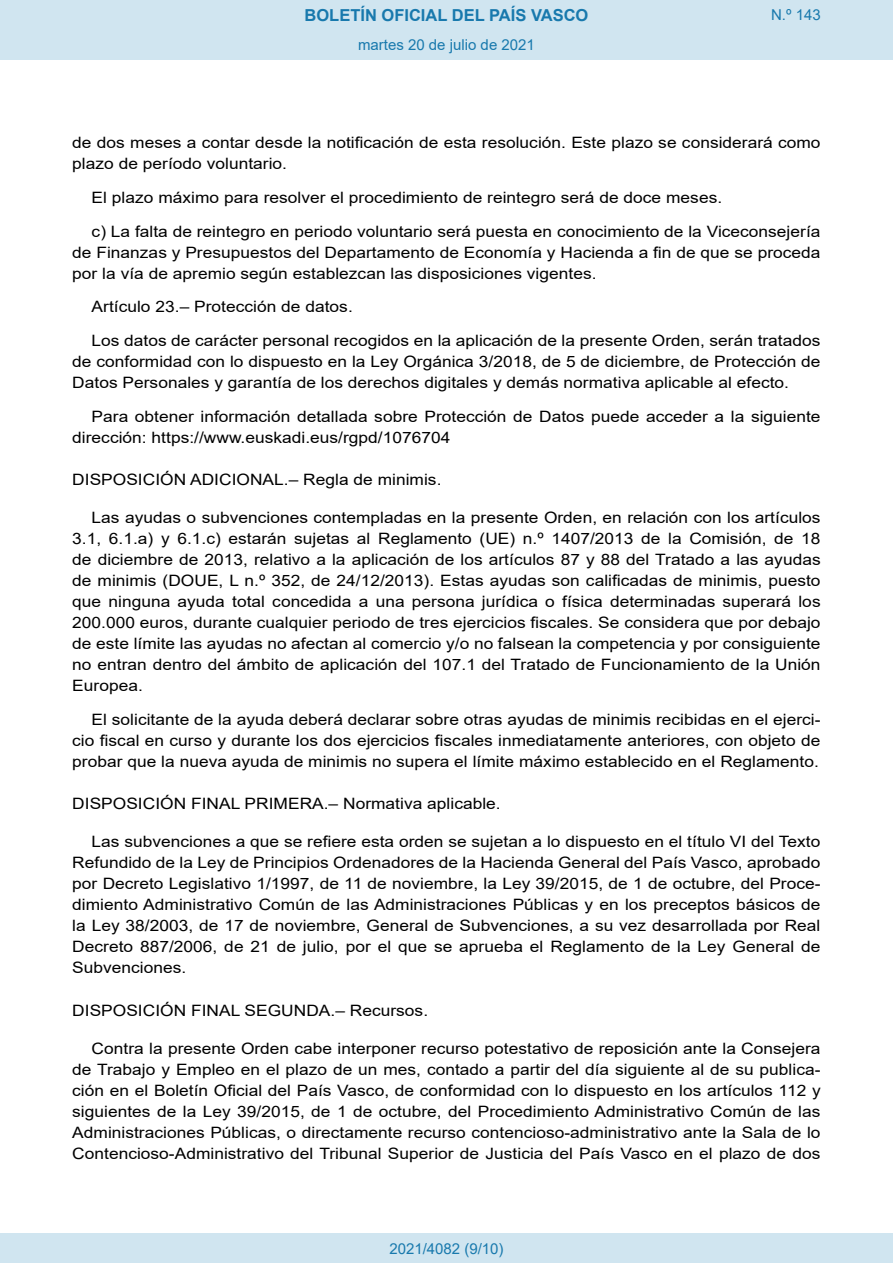
<style>
.page{position:relative;width:893px;height:1263px;background:#fff}
.page>*{position:absolute;margin:0;border:0;box-sizing:border-box;transform-origin:0 0}
.t1{font:700 16.5px "Arial";color:#1879ad}
.BOPVDetalle{font:15.6px/21px "Arial";color:#000;text-align:justify;scale:1.11 1}
.BOPVDisposicionTitul{font:15.6px "Arial";color:#000;scale:1.11 1}
.Paginacion_Centro{font:15px "Arial";color:#1879ad}
</style>
<div class="page">
<div style="left:0;top:0;width:893px;height:60px;background:#d0e5f0"></div>
<div style="left:0;top:1233px;width:893px;height:30px;background:#d0e5f0"></div>
<p class="t1" style="left:305px;top:3px;width:285px">BOLETÍN OFICIAL DEL PAÍS VASCO</p>
<p class="Paginacion_Centro" style="left:358px;top:35px;width:178px">martes 20 de julio de 2021</p>
<p class="Paginacion_Centro" style="left:771px;top:5px;width:51px">N.º 143</p>
<p class="BOPVDetalle" style="left:72px;top:132px;width:676px">de dos meses a contar desde la notificación de esta resolución. Este plazo se considerará como plazo de período voluntario.</p>
<p class="BOPVDetalle" style="left:92px;top:187px;width:570px">El plazo máximo para resolver el procedimiento de reintegro será de doce meses.</p>
<p class="BOPVDetalle" style="left:72px;top:221px;width:676px;text-indent:19px">c) La falta de reintegro en periodo voluntario será puesta en conocimiento de la Viceconsejería de Finanzas y Presupuestos del Departamento de Economía y Hacienda a fin de que se proceda por la vía de apremio según establezcan las disposiciones vigentes.</p>
<p class="BOPVDetalle" style="left:92px;top:296px;width:237px">Artículo 23.– Protección de datos.</p>
<p class="BOPVDetalle" style="left:72px;top:330px;width:676px;text-indent:19px">Los datos de carácter personal recogidos en la aplicación de la presente Orden, serán tratados de conformidad con lo dispuesto en la Ley Orgánica 3/2018, de 5 de diciembre, de Protección de Datos Personales y garantía de los derechos digitales y demás normativa aplicable al efecto.</p>
<p class="BOPVDetalle" style="left:72px;top:406px;width:676px;text-indent:19px">Para obtener información detallada sobre Protección de Datos puede acceder a la siguiente dirección: https://www.euskadi.eus/rgpd/1076704</p>
<p class="BOPVDisposicionTitul" style="left:72px;top:469px;width:334px">DISPOSICIÓN ADICIONAL.– Regla de minimis.</p>
<p class="BOPVDetalle" style="left:72px;top:507px;width:676px;text-indent:19px">Las ayudas o subvenciones contempladas en la presente Orden, en relación con los artículos 3.1, 6.1.a) y 6.1.c) estarán sujetas al Reglamento (UE) n.º 1407/2013 de la Comisión, de 18 de diciembre de 2013, relativo a la aplicación de los artículos 87 y 88 del Tratado a las ayudas de minimis (DOUE, L n.º 352, de 24/12/2013). Estas ayudas son calificadas de minimis, puesto que ninguna ayuda total concedida a una persona jurídica o física determinadas superará los 200.000 euros, durante cualquier periodo de tres ejercicios fiscales. Se considera que por debajo de este límite las ayudas no afectan al comercio y/o no falsean la competencia y por consiguiente no entran dentro del ámbito de aplicación del 107.1 del Tratado de Funcionamiento de la Unión Europea.</p>
<p class="BOPVDetalle" style="left:72px;top:709px;width:676px;text-indent:19px">El solicitante de la ayuda deberá declarar sobre otras ayudas de minimis recibidas en el ejerci&shy;cio fiscal en curso y durante los dos ejercicios fiscales inmediatamente anteriores, con objeto de probar que la nueva ayuda de minimis no supera el límite máximo establecido en el Reglamento.</p>
<p class="BOPVDisposicionTitul" style="left:72px;top:793px;width:387px">DISPOSICIÓN FINAL PRIMERA.– Normativa aplicable.</p>
<p class="BOPVDetalle" style="left:72px;top:831px;width:676px;text-indent:19px">Las subvenciones a que se refiere esta orden se sujetan a lo dispuesto en el título VI del Texto Refundido de la Ley de Principios Ordenadores de la Hacienda General del País Vasco, aprobado por Decreto Legislativo 1/1997, de 11 de noviembre, la Ley 39/2015, de 1 de octubre, del Proce&shy;dimiento Administrativo Común de las Administraciones Públicas y en los preceptos básicos de la Ley 38/2003, de 17 de noviembre, General de Subvenciones, a su vez desarrollada por Real Decreto 887/2006, de 21 de julio, por el que se aprueba el Reglamento de la Ley General de Subvenciones.</p>
<p class="BOPVDisposicionTitul" style="left:72px;top:999px;width:322px">DISPOSICIÓN FINAL SEGUNDA.– Recursos.</p>
<p class="BOPVDetalle" style="left:72px;top:1037px;width:676px;text-indent:19px">Contra la presente Orden cabe interponer recurso potestativo de reposición ante la Consejera de Trabajo y Empleo en el plazo de un mes, contado a partir del día siguiente al de su publica&shy;ción en el Boletín Oficial del País Vasco, de conformidad con lo dispuesto en los artículos 112 y siguientes de la Ley 39/2015, de 1 de octubre, del Procedimiento Administrativo Común de las Administraciones Públicas, o directamente recurso contencioso-administrativo ante la Sala de lo Contencioso-Administrativo del Tribunal Superior de Justicia del País Vasco en el plazo de dos</p>
<p class="Paginacion_Centro" style="left:389px;top:1238px;width:116px">2021/4082 (9/10)</p>
</div>
